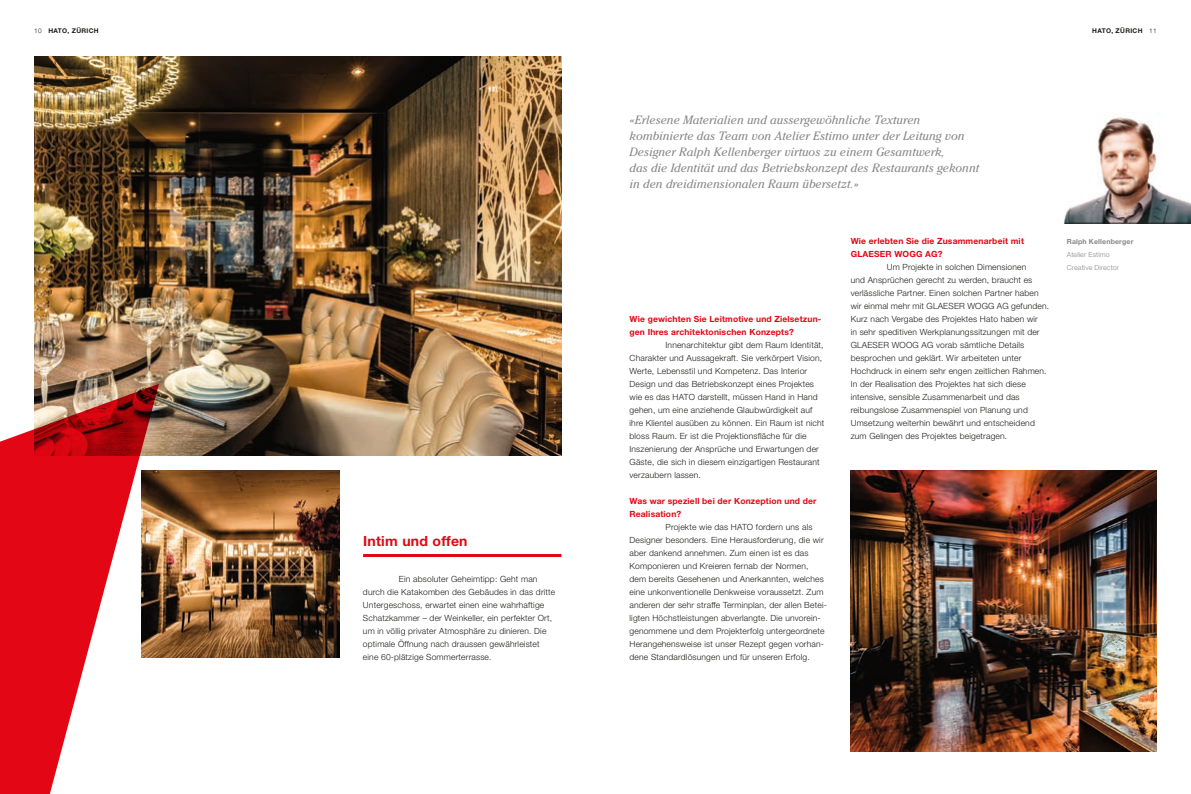
<style>
.page{position:relative;width:1191px;height:794px;background:#fff}
.page>*{position:absolute;margin:0;border:0;box-sizing:border-box;transform-origin:0 0}
.t1{font:700 14px "Helvetica Neue";letter-spacing:.02em;color:#e30614}
.t2{font:italic 12px/16px "Cheltenham Std";color:#878787}
.t3{font:300 8.5px/13px "Helvetica Neue";letter-spacing:.02em;color:#1d1d1b}
.t4{font:700 8.5px/13px "Helvetica Neue";letter-spacing:.02em;color:#e30614}
.t5{font:300 7px/13px "Helvetica Neue";letter-spacing:.02em;color:#878787}
.t6{font:700 7px "Helvetica Neue";letter-spacing:.02em;color:#878787}
.t7{font:700 6.5px "Helvetica Neue";letter-spacing:.05em;color:#1d1d1b}
.s1{font-weight:300}
</style>
<div class="page">
<img style="left:850px;top:470px;width:307px;height:281px">
<img style="left:34px;top:57px;width:527px;height:398px">
<svg style="left:0;top:384px;width:159px;height:410px;fill:#e30614"></svg>
<hr style="left:363px;top:554px;width:198px;height:3px;background:#e30614">
<img style="left:1064px;top:117px;width:127px;height:106px">
<hr style="left:1065px;top:223px;width:126px;height:1px;background:#1d1d1b">
<img style="left:142px;top:470px;width:197px;height:188px">
<p class="t7" style="left:34px;top:27px;width:66px"><span class="s1">10</span> HATO, ZÜRICH</p>
<p class="t7" style="left:1092px;top:27px;width:66px">HATO, ZÜRICH <span class="s1">11</span></p>
<h1 class="t1" style="left:363px;top:532px;width:106px">Intim und offen</h1>
<p class="t3" style="left:363px;top:572px;width:194px;text-indent:36px">Ein absoluter Geheimtipp: Geht man durch die Katakomben des Gebäudes in das dritte Untergeschoss, erwartet einen eine wahrhaftige Schatzkammer – der Weinkeller, ein perfekter Ort, um in völlig privater Atmosphäre zu dinieren. Die optimale Öffnung nach draussen gewährleistet eine 60-plätzige Sommerterrasse.</p>
<p class="t2" style="left:629px;top:112px;width:351px">«Erlesene Materialien und aussergewöhnliche Texturen kombinierte das Team von Atelier Estimo unter der Leitung von Designer Ralph Kellenberger virtuos zu einem Gesamtwerk,<br>das die Identität und das Betriebskonzept des Restaurants gekonnt in den dreidimensionalen Raum übersetzt.»</p>
<p class="t4" style="left:629px;top:312px;width:193px">Wie gewichten Sie Leitmotive und Zielsetzun&shy;gen Ihres architektonischen Konzepts?</p>
<p class="t3" style="left:629px;top:338px;width:196px;text-indent:36px">Innenarchitektur gibt dem Raum Identität, Charakter und Aussagekraft. Sie verkörpert Vision, Werte, Lebensstil und Kompetenz. Das Interior Design und das Betriebskonzept eines Projektes wie es das HATO darstellt, müssen Hand in Hand gehen, um eine anziehende Glaubwürdigkeit auf ihre Klientel ausüben zu können. Ein Raum ist nicht bloss Raum. Er ist die Projektionsfläche für die Inszenierung der Ansprüche und Erwartungen der Gäste, die sich in diesem einzigartigen Restaurant verzaubern lassen.</p>
<p class="t4" style="left:629px;top:494px;width:189px">Was war speziell bei der Konzeption und der<br>Realisation?</p>
<p class="t3" style="left:629px;top:520px;width:199px;text-indent:36px">Projekte wie das HATO fordern uns als Designer besonders. Eine Herausforderung, die wir aber dankend annehmen. Zum einen ist es das Komponieren und Kreieren fernab der Normen, dem bereits Gesehenen und Anerkannten, welches eine unkonventionelle Denkweise voraussetzt. Zum anderen der sehr straffe Terminplan, der allen Betei&shy;ligten Höchstleistungen abverlangte. Die unvorein&shy;genommene und dem Projekterfolg untergeordnete Herangehensweise ist unser Rezept gegen vorhan&shy;dene Standardlösungen und für unseren Erfolg.</p>
<p class="t4" style="left:850px;top:234px;width:175px">Wie erlebten Sie die Zusammenarbeit mit<br>GLAESER WOGG AG?</p>
<p class="t3" style="left:850px;top:260px;width:200px;text-indent:36px">Um Projekte in solchen Dimensionen<br>und Ansprüchen gerecht zu werden, braucht es verlässliche Partner. Einen solchen Partner haben wir einmal mehr mit GLAESER WOGG AG gefunden.<br>Kurz nach Vergabe des Projektes Hato haben wir<br>in sehr speditiven Werkplanungssitzungen mit der GLAESER WOOG AG vorab sämtliche Details besprochen und geklärt. Wir arbeiteten unter Hochdruck in einem sehr engen zeitlichen Rahmen.<br>In der Realisation des Projektes hat sich diese intensive, sensible Zusammenarbeit und das reibungslose Zusammenspiel von Planung und Umsetzung weiterhin bewährt und entscheidend zum Gelingen des Projektes beigetragen.</p>
<p class="t6" style="left:1066px;top:237px;width:68px">Ralph Kellenberger</p>
<p class="t5" style="left:1066px;top:248px;width:54px">Atelier Estimo<br>Creative Director</p>
</div>
